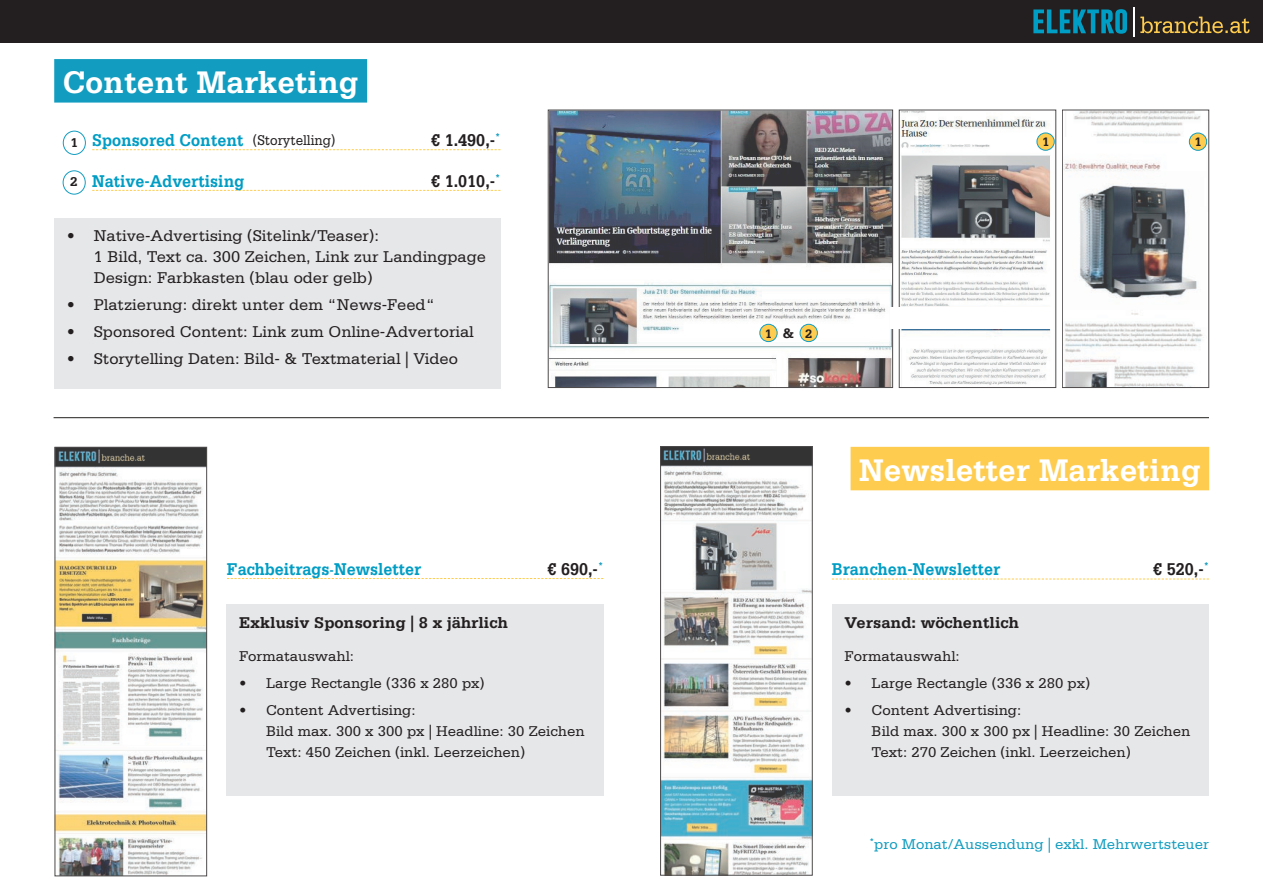
<style>
.page{position:relative;width:1263px;height:893px;background:#fff}
.page>*{position:absolute;margin:0;border:0;box-sizing:border-box;transform-origin:0 0}
.t1{font:700 33px "Serifa Std";color:#fff;scale:.96 1}
.t2{font:700 18px "Serifa Std";color:#009dc4;scale:.9 1}
.t3{font:700 18px "Serifa Std";color:#231f20;scale:.9 1}
.t4{font:16.5px/21px "Serifa Std";color:#231f20}
.t5{font:700 16.5px "Serifa Std";color:#231f20}
.t6{font:15px/21px "Serifa Std";color:#231f20}
.t7{font:15px "Serifa Std";color:#129dc0}
.t8{font:15px "Serifa Std";color:#231f20;scale:.9 1}
.t9{font:700 13.5px "Serifa Std";color:#231f20}
.t10{font:700 12.9px "Serifa Std";color:#231f20}
.t11{font:700 10.5px "Serifa Std";color:#129dc0;scale:.9 1}
.s1{font-size:14.55px}
.s2{font-size:15px}
</style>
<div class="page">
<div style="left:0;top:0;width:1263px;height:43px;background:#231f20"></div>
<svg style="left:1140px;top:17px;width:109px;height:16px"></svg>
<hr style="left:1133px;top:7px;width:2px;height:30px;background:#fff">
<svg style="left:1033px;top:9px;width:94px;height:25px"></svg>
<img style="left:57px;top:449px;width:148px;height:425px">
<div style="left:55px;top:447px;width:152px;height:429px;border:1px solid #231f20"></div>
<hr style="left:54px;top:417px;width:1155px;height:1px;background:#231f20">
<svg style="left:92px;top:149px;width:408px;height:1px"></svg>
<div style="left:54px;top:218px;width:446px;height:170px;background:#e6e7e9"></div>
<div style="left:54px;top:59px;width:313px;height:44px;background:#129dc0"></div>
<svg style="left:92px;top:190px;width:408px;height:1px"></svg>
<img style="left:550px;top:112px;width:341px;height:274px">
<div style="left:548px;top:110px;width:345px;height:278px;border:1px solid #231f20"></div>
<img style="left:901px;top:112px;width:153px;height:273px">
<div style="left:891px;top:307px;width:162px;height:22px;background:#fff"></div>
<img style="left:1064px;top:112px;width:143px;height:274px">
<div style="left:760px;top:324px;width:17px;height:18px;background:#fecc4f;border-radius:50%"></div>
<div style="left:759px;top:324px;width:18px;height:18px;border:1px solid #129dc0;border-radius:50%"></div>
<div style="left:800px;top:324px;width:17px;height:18px;background:#fecc4f;border-radius:50%"></div>
<div style="left:800px;top:324px;width:18px;height:18px;border:1px solid #129dc0;border-radius:50%"></div>
<div style="left:832px;top:604px;width:377px;height:192px;background:#e6e7e9"></div>
<svg style="left:832px;top:579px;width:377px;height:1px"></svg>
<svg style="left:227px;top:578px;width:376px;height:1px"></svg>
<div style="left:850px;top:447px;width:359px;height:43px;background:#fecc4f"></div>
<div style="left:226px;top:604px;width:377px;height:192px;background:#e6e7e9"></div>
<img style="left:662px;top:448px;width:148px;height:425px">
<div style="left:660px;top:446px;width:152px;height:429px;border:1px solid #231f20"></div>
<div style="left:63px;top:131px;width:23px;height:24px;border:1px solid #129dc0;border-radius:50%"></div>
<div style="left:63px;top:170px;width:23px;height:25px;border:1px solid #129dc0;border-radius:50%"></div>
<div style="left:1037px;top:133px;width:17px;height:17px;background:#fecc4f;border-radius:50%"></div>
<div style="left:1036px;top:133px;width:18px;height:18px;border:1px solid #129dc0;border-radius:50%"></div>
<div style="left:1189px;top:133px;width:18px;height:17px;background:#fecc4f;border-radius:50%"></div>
<div style="left:1189px;top:133px;width:18px;height:18px;border:1px solid #129dc0;border-radius:50%"></div>
<h1 class="t1" style="left:63px;top:63px;width:310px">Content Marketing</h1>
<p class="t9" style="left:71px;top:135px;width:9px">1</p>
<p class="t9" style="left:70px;top:174px;width:9px">2</p>
<p class="t2" style="left:92px;top:129px;width:170px">Sponsored Content</p>
<p class="t3" style="left:431px;top:129px;width:78px">€ 1.490,-<sup>*</sup></p>
<p class="t8" style="left:253px;top:132px;width:93px">(Storytelling)</p>
<p class="t2" style="left:92px;top:170px;width:171px">Native-Advertising</p>
<p class="t3" style="left:431px;top:170px;width:78px">€ 1.010,-<sup>*</sup></p>
<p class="t4" style="left:94px;top:226px;width:394px;text-indent:-27px">• Native-Advertising (Sitelink/Teaser):<br>1 Bild, Text ca. 300 Zeichen, Link zur Landingpage<br>Design: Farbkasten (blau oder gelb)</p>
<p class="t4" style="left:67px;top:295px;width:370px">• Platzierung: direkt unter dem “News-Feed“</p>
<p class="t4" style="left:67px;top:322px;width:409px">• Sponsored Content: Link zum Online-Advertorial</p>
<p class="t4" style="left:67px;top:349px;width:393px">• Storytelling Daten: Bild- &amp; Textmaterial | Video</p>
<p class="t10" style="left:1042px;top:135px;width:9px">1</p>
<p class="t10" style="left:1194px;top:135px;width:9px">1</p>
<p class="t10" style="left:765px;top:326px;width:49px">1<span class="s1">&amp;</span>2</p>
<h1 class="t1" style="left:859px;top:451px;width:357px">Newsletter Marketing</h1>
<p class="t3" style="left:548px;top:558px;width:63px">€ 690,-<sup>*</sup></p>
<p class="t2" style="left:227px;top:558px;width:218px">Fachbeitrags<span class="s2">-</span>Newsletter</p>
<p class="t11" style="left:1204px;top:559px;width:7px">*</p>
<p class="t2" style="left:832px;top:559px;width:189px">Branchen-Newsletter</p>
<p class="t3" style="left:1153px;top:559px;width:58px">€ 520,-</p>
<p class="t5" style="left:239px;top:613px;width:270px">Exklusiv Sponsoring | 8 x jährlich</p>
<p class="t6" style="left:239px;top:646px;width:117px">Formatauswahl:</p>
<p class="t6" style="left:239px;top:673px;width:247px">• Large Rectangle (336 x 280 px)</p>
<p class="t6" style="left:266px;top:700px;width:320px;text-indent:-27px">• Content Advertising:<br>Bild max. 300 x 300 px | Headline: 30 Zeichen<br>Text: 450 Zeichen (inkl. Leerzeichen)</p>
<p class="t5" style="left:845px;top:613px;width:176px">Versand: wöchentlich</p>
<p class="t6" style="left:845px;top:646px;width:117px">Formatauswahl:</p>
<p class="t6" style="left:845px;top:673px;width:247px">• Large Rectangle (336 x 280 px)</p>
<p class="t6" style="left:872px;top:700px;width:320px;text-indent:-27px">• Content Advertising:<br>Bild max. 300 x 300 px | Headline: 30 Zeichen<br>Text: 270 Zeichen (inkl. Leerzeichen)</p>
<p class="t7" style="left:869px;top:835px;width:341px"><sup>*</sup>pro Monat/Aussendung | exkl. Mehrwertsteuer</p>
</div>
